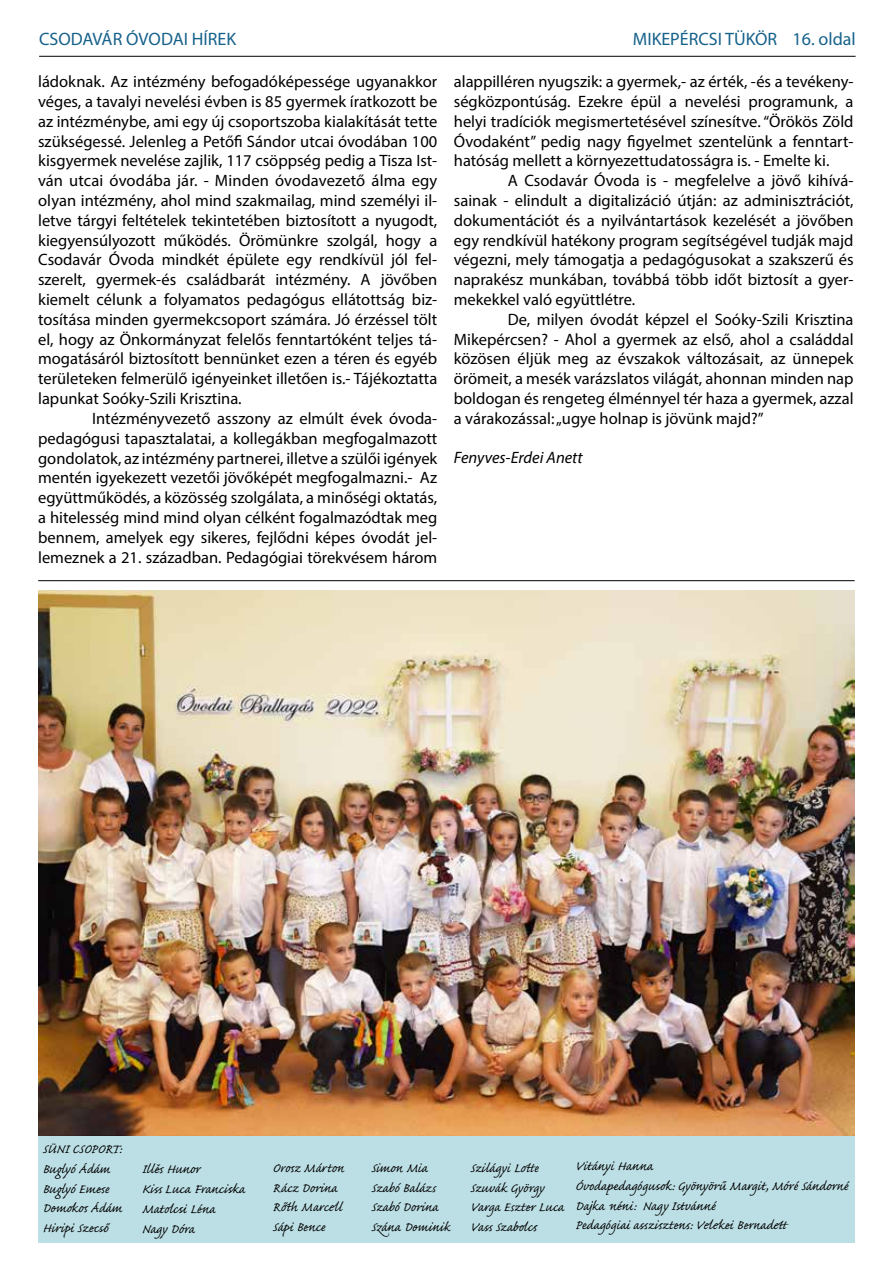
<style>
.page{position:relative;width:893px;height:1263px;background:#fff}
.page>*{position:absolute;margin:0;border:0;box-sizing:border-box;transform-origin:0 0}
.t1{font:18px "Myriad Pro";color:#17628b}
.t2{font:16.5px/19.8px "Myriad Pro";color:#000;text-align:justify}
.t3{font:16.5px/19.8px "Caflisch Script Pro";color:#000}
.t4{font:italic 16.5px "Myriad Pro";color:#000}
</style>
<div class="page">
<div style="left:38px;top:1135px;width:817px;height:108px;background:#bcdfe5"></div>
<hr style="left:39px;top:56px;width:816px;height:1px;background:#000">
<img style="left:38px;top:591px;width:817px;height:544px">
<hr style="left:38px;top:580px;width:817px;height:1px;background:#000">
<p class="t1" style="left:39px;top:28px;width:199px">CSODAVÁR ÓVODAI HÍREK</p>
<p class="t1" style="left:633px;top:28px;width:224px">MIKEPÉRCSI TÜKÖR 16. oldal</p>
<p class="t2" style="left:38px;top:72px;width:401px">ládoknak. Az intézmény befogadóképessége ugyanakkor véges, a tavalyi nevelési évben is 85 gyermek íratkozott be az intézménybe, ami egy új csoportszoba kialakítását tette szükségessé. Jelenleg a Petőfi Sándor utcai óvodában 100 kisgyermek nevelése zajlik, 117 csöppség pedig a Tisza Ist&shy;ván utcai óvodába jár. - Minden óvodavezető álma egy olyan intézmény, ahol mind szakmailag, mind személyi il&shy;letve tárgyi feltételek tekintetében biztosított a nyugodt, kiegyensúlyozott működés. Örömünkre szolgál, hogy a Csodavár Óvoda mindkét épülete egy rendkívül jól fel&shy;szerelt, gyermek-és családbarát intézmény. A jövőben kiemelt célunk a folyamatos pedagógus ellátottság biz&shy;tosítása minden gyermekcsoport számára. Jó érzéssel tölt el, hogy az Önkormányzat felelős fenntartóként teljes tá&shy;mogatásáról biztosított bennünket ezen a téren és egyéb területeken felmerülő igényeinket illetően is.- Tájékoztatta lapunkat Soóky-Szili Krisztina.</p>
<p class="t2" style="left:38px;top:408px;width:401px;text-indent:54px">Intézményvezető asszony az elmúlt évek óvoda&shy;pedagógusi tapasztalatai, a kollegákban megfogalmazott gondolatok, az intézmény partnerei, illetve a szülői igények mentén igyekezett vezetői jövőképét megfogalmazni.- Az együttműködés, a közösség szolgálata, a minőségi oktatás, a hitelesség mind mind olyan célként fogalmazódtak meg bennem, amelyek egy sikeres, fejlődni képes óvodát jel&shy;lemeznek a 21. században. Pedagógiai törekvésem három</p>
<p class="t2" style="left:454px;top:71px;width:401px">alappilléren nyugszik: a gyermek,- az érték, -és a tevékeny&shy;ségközpontúság. Ezekre épül a nevelési programunk, a helyi tradíciók megismertetésével színesítve. “Örökös Zöld Óvodaként” pedig nagy figyelmet szentelünk a fenntart&shy;hatóság mellett a környezettudatosságra is. - Emelte ki.</p>
<p class="t2" style="left:454px;top:170px;width:401px;text-indent:54px">A Csodavár Óvoda is - megfelelve a jövő kihívá&shy;sainak - elindult a digitalizáció útján: az adminisztrációt, dokumentációt és a nyilvántartások kezelését a jövőben egy rendkívül hatékony program segítségével tudják majd végezni, mely támogatja a pedagógusokat a szakszerű és naprakész munkában, továbbá több időt biztosít a gyer&shy;mekekkel való együttlétre.</p>
<p class="t2" style="left:454px;top:309px;width:401px;text-indent:54px">De, milyen óvodát képzel el Soóky-Szili Krisztina Mikepércsen? - Ahol a gyermek az első, ahol a családdal közösen éljük meg az évszakok változásait, az ünnepek örömeit, a mesék varázslatos világát, ahonnan minden nap boldogan és rengeteg élménnyel tér haza a gyermek, azzal a várakozással: „ugye holnap is jövünk majd?”</p>
<p class="t4" style="left:454px;top:448px;width:130px">Fenyves-Erdei Anett</p>
<p class="t3" style="left:42px;top:1141px;width:81px">SÜNI CSOPORT:<br>Buglyó Ádám<br>Buglyó Emese<br>Domokos Ádám<br>Hiripi Szecső</p>
<p class="t3" style="left:142px;top:1161px;width:105px">Illés Hunor<br>Kiss Luca Franciska<br>Matolcsi Léna<br>Nagy Dóra</p>
<p class="t3" style="left:273px;top:1159px;width:73px">Orosz Márton<br>Rácz Dorina<br>Rőth Marcell<br>Sápi Bence</p>
<p class="t3" style="left:371px;top:1159px;width:81px">Simon Mia<br>Szabó Balázs<br>Szabó Dorina<br>Szána Dominik</p>
<p class="t3" style="left:470px;top:1159px;width:95px">Szilágyi Lotte<br>Szuvák György<br>Varga Eszter Luca<br>Vass Szabolcs</p>
<p class="t3" style="left:575px;top:1158px;width:275px">Vitányi Hanna<br>Óvodapedagógusok: Gyönyörű Margit, Móré Sándorné Dajka néni: Nagy Istvánné<br>Pedagógiai asszisztens: Velekei Bernadett</p>
</div>
